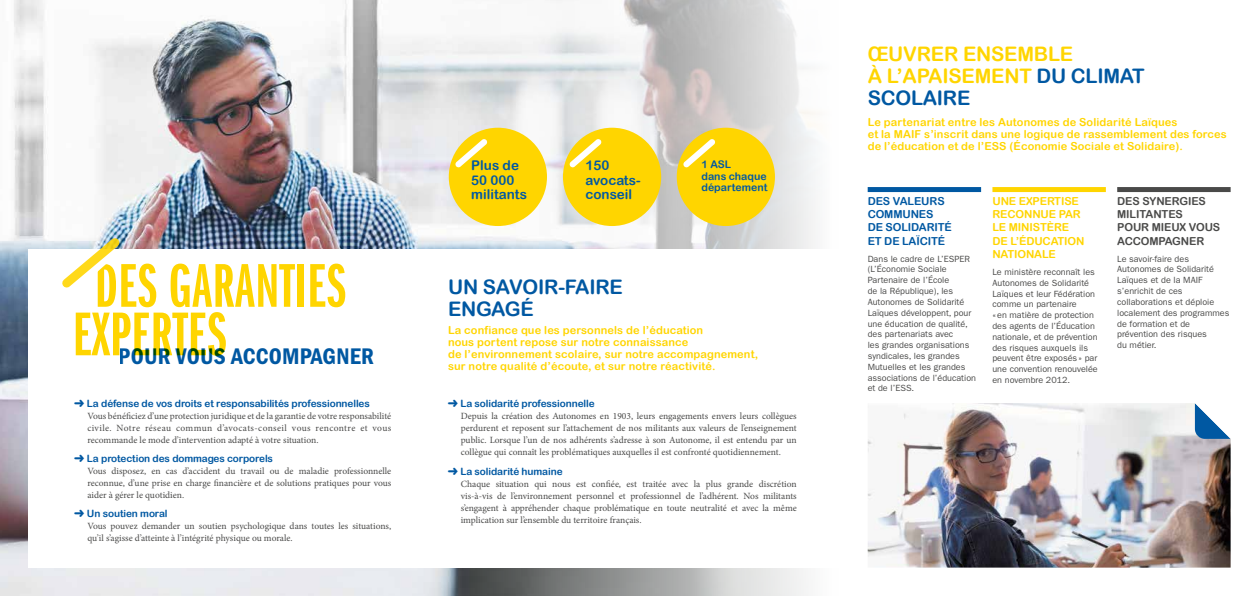
<style>
.page{position:relative;width:1259px;height:596px;background:#fff}
.page>*{position:absolute;margin:0;border:0;box-sizing:border-box;transform-origin:0 0}
.t1{font:63.9px/48.4px "ITC Franklin Gothic Std Dm X Cp";letter-spacing:.01em;color:#ffd500}
.t2{font:23.4px "ITC Franklin Gothic Std Dm Cd";letter-spacing:.01em;color:#0058a2}
.t3{font:20px/22px "Arial Rounded MT Bold";letter-spacing:-.01em;color:#ffd500}
.t4{font:20px/22px "Arial Rounded MT Bold";letter-spacing:-.01em;color:#0058a2}
.t5{font:13.4px/14.3px "Arial Rounded MT Bold";color:#0058a2}
.t6{font:11px/12px "Arial Rounded MT Bold";letter-spacing:.01em;color:#ffd500}
.t7{font:11px/13.2px "Arial Rounded MT Bold";letter-spacing:-.01em;color:#ffd500}
.t8{font:11px/13.2px "Arial Rounded MT Bold";letter-spacing:-.01em;color:#4a4a49}
.t9{font:11px/13.2px "Arial Rounded MT Bold";letter-spacing:-.01em;color:#0058a2}
.t10{font:10.5px/11.7px "Arial Rounded MT Bold";color:#0058a2}
.t11{font:10px "Arial Rounded MT Bold";letter-spacing:-.01em;color:#0058a2}
.t12{font:9.5px/12px "Minion Pro";color:#4a4a49;text-align:justify}
.t13{font:9px/10.8px "ITC Franklin Gothic Std";color:#4a4a49}
.s1{font-family:"FLECH";font-size:9px}
.s2{color:#0058a2}
</style>
<div class="page">
<img style="left:0;top:0;width:816px;height:595px">
<div style="left:28px;top:249px;width:839px;height:318px;background:#fff"></div>
<div style="left:449px;top:128px;width:98px;height:98px;background:#ffd500;border-radius:50%"></div>
<svg style="left:455px;top:139px;width:32px;height:28px"></svg>
<div style="left:563px;top:128px;width:98px;height:98px;background:#ffd500;border-radius:50%"></div>
<svg style="left:569px;top:139px;width:32px;height:28px"></svg>
<div style="left:677px;top:128px;width:98px;height:98px;background:#ffd500;border-radius:50%"></div>
<svg style="left:683px;top:139px;width:32px;height:28px"></svg>
<div style="left:867px;top:187px;width:114px;height:5px;background:#0058a2"></div>
<div style="left:992px;top:187px;width:114px;height:5px;background:#ffd500"></div>
<div style="left:1117px;top:187px;width:113px;height:5px;background:#4a4a49"></div>
<svg style="left:59px;top:235px;width:64px;height:53px"></svg>
<img style="left:867px;top:403px;width:363px;height:164px">
<svg style="left:1195px;top:403px;width:35px;height:35px"></svg>
<h1 class="t1" style="left:73px;top:262px;width:275px;text-indent:22px">DES GARANTIES<br>EXPERTES</h1>
<h2 class="t2" style="left:119px;top:343px;width:257px">POUR VOUS ACCOMPAGNER</h2>
<p class="t11" style="left:75px;top:397px;width:297px"><span class="s1">1</span>La défense de vos droits et responsabilités professionnelles</p>
<p class="t12" style="left:87px;top:410px;width:305px">Vous bénéficiez d’une protection juridique et de la garantie de votre responsabilité civile. Notre réseau commun d’avocats-conseil vous rencontre et vous recommande le mode d’intervention adapté à votre situation.</p>
<p class="t11" style="left:75px;top:452px;width:200px"><span class="s1">1</span>La protection des dommages corporels</p>
<p class="t12" style="left:87px;top:464px;width:305px">Vous disposez, en cas d’accident du travail ou de maladie professionnelle reconnue, d’une prise en charge financière et de solutions pratiques pour vous aider à gérer le quotidien.</p>
<p class="t11" style="left:75px;top:507px;width:94px"><span class="s1">1</span>Un soutien moral</p>
<p class="t12" style="left:87px;top:519px;width:305px">Vous pouvez demander un soutien psychologique dans toutes les situations, qu’il s’agisse d’atteinte à l’intégrité physique ou morale.</p>
<h3 class="t5" style="left:471px;top:158px;width:57px">Plus de<br>50 000 militants</h3>
<h3 class="t5" style="left:585px;top:158px;width:56px">150 avocats&shy;conseil</h3>
<p class="t10" style="left:701px;top:158px;width:67px">1 ASL<br>dans chaque département</p>
<h3 class="t4" style="left:448px;top:275px;width:176px">UN SAVOIR-FAIRE<br>ENGAGÉ</h3>
<p class="t6" style="left:448px;top:323px;width:312px">La confiance que les personnels de l’éducation<br>nous portent repose sur notre connaissance<br>de l’environnement scolaire, sur notre accompagnement, sur notre qualité d’écoute, et sur notre réactivité.</p>
<p class="t11" style="left:448px;top:397px;width:148px"><span class="s1">1</span>La solidarité professionnelle</p>
<p class="t12" style="left:461px;top:409px;width:337px">Depuis la création des Autonomes en 1903, leurs engagements envers leurs collègues perdurent et reposent sur l’attachement de nos militants aux valeurs de l’enseignement public. Lorsque l’un de nos adhérents s’adresse à son Autonome, il est entendu par un collègue qui connaît les problématiques auxquelles il est confronté quotidiennement.</p>
<p class="t11" style="left:448px;top:465px;width:116px"><span class="s1">1</span>La solidarité humaine</p>
<p class="t12" style="left:461px;top:478px;width:337px">Chaque situation qui nous est confiée, est traitée avec la plus grande discrétion vis-à-vis de l’environnement personnel et professionnel de l’adhérent. Nos militants s’engagent à appréhender chaque problématique en toute neutralité et avec la même implication sur l’ensemble du territoire français.</p>
<h3 class="t3" style="left:867px;top:43px;width:279px">ŒUVRER ENSEMBLE<br>À L’APAISEMENT <span class="s2">DU CLIMAT<br>SCOLAIRE</span></h3>
<p class="t6" style="left:867px;top:116px;width:361px">Le partenariat entre les Autonomes de Solidarité Laïques<br>et la MAIF s’inscrit dans une logique de rassemblement des forces de l’éducation et de l’ESS (Économie Sociale et Solidaire).</p>
<p class="t9" style="left:867px;top:194px;width:86px">DES VALEURS<br>COMMUNES<br>DE SOLIDARITÉ<br>ET DE LAÏCITÉ</p>
<p class="t13" style="left:867px;top:253px;width:110px">Dans le cadre de L’ESPER (L’Économie Sociale<br>Partenaire de l’École<br>de la République), les<br>Autonomes de Solidarité<br>Laïques développent, pour une éducation de qualité, des partenariats avec<br>les grandes organisations syndicales, les grandes<br>Mutuelles et les grandes associations de l’éducation et de l’ESS.</p>
<p class="t7" style="left:992px;top:194px;width:94px">UNE EXPERTISE<br>RECONNUE PAR<br>LE MINISTÈRE<br>DE L’ÉDUCATION<br>NATIONALE</p>
<p class="t13" style="left:992px;top:266px;width:107px">Le ministère reconnaît les<br>Autonomes de Solidarité<br>Laïques et leur Fédération comme un partenaire<br>«en matière de protection des agents de l’Éducation nationale, et de prévention des risques auxquels ils peuvent être exposés» par une convention renouvelée en novembre 2012.</p>
<p class="t8" style="left:1117px;top:194px;width:105px">DES SYNERGIES<br>MILITANTES<br>POUR MIEUX VOUS<br>ACCOMPAGNER</p>
<p class="t13" style="left:1117px;top:253px;width:114px">Le savoir-faire des<br>Autonomes de Solidarité<br>Laïques et de la MAIF s’enrichit de ces collaborations et déploie localement des programmes de formation et de prévention des risques<br>du métier.</p>
</div>
